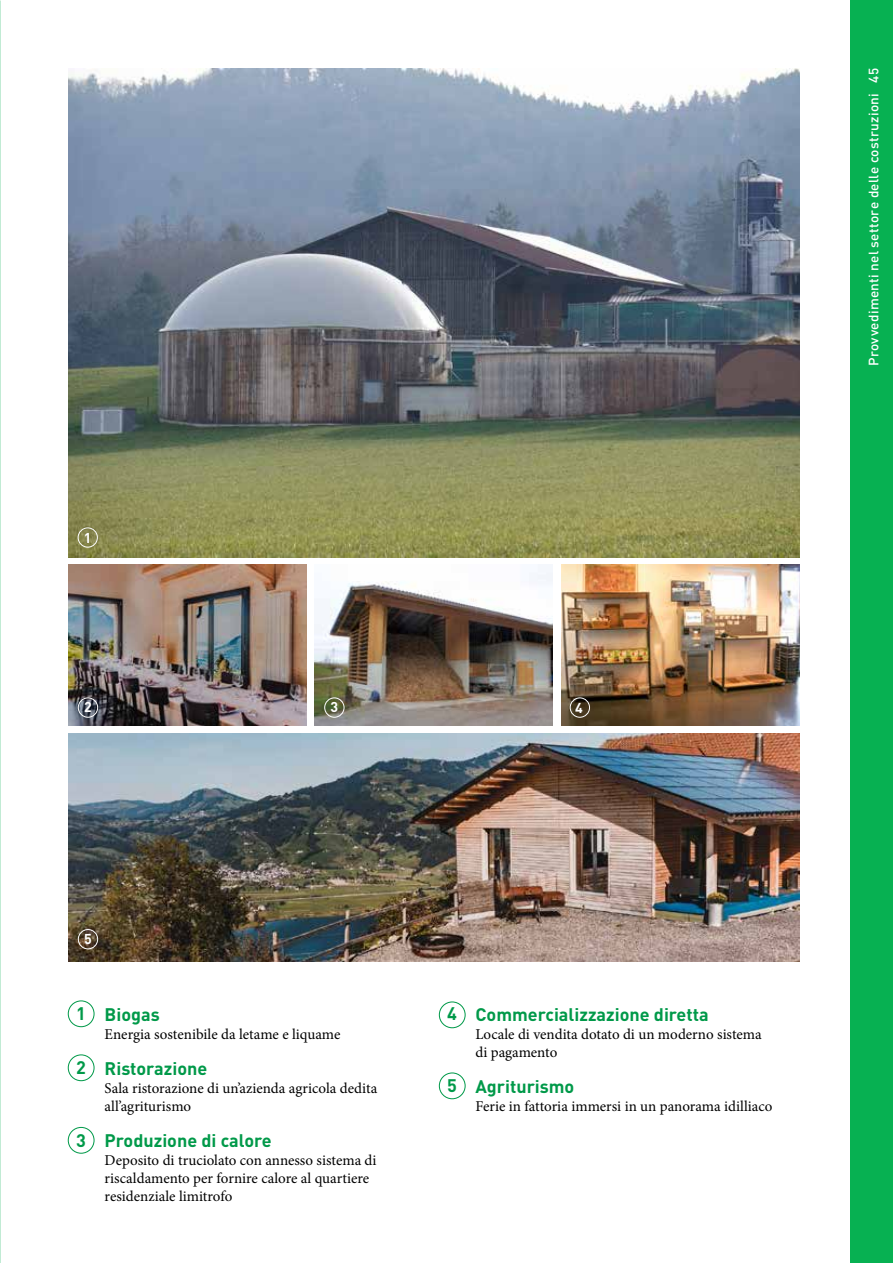
<style>
.page{position:relative;width:893px;height:1263px;background:#fff}
.page>*{position:absolute;margin:0;border:0;box-sizing:border-box;transform-origin:0 0}
.t1{font:700 18px "DIN";color:#009949}
.t2{font:15px/18px "Minion Pro";color:#000}
.t3{font:700 14.1px "DIN";color:#fff}
.t4{font:500 13.5px "DIN";letter-spacing:.02em;color:#fff}
</style>
<div class="page">
<img style="left:68px;top:68px;width:732px;height:489px">
<img style="left:68px;top:564px;width:238px;height:162px">
<img style="left:68px;top:733px;width:732px;height:228px">
<img style="left:315px;top:564px;width:238px;height:162px">
<img style="left:561px;top:564px;width:239px;height:162px">
<div style="left:850px;top:0;width:43px;height:1263px;background:#07b152"></div>
<div style="left:68px;top:1000px;width:27px;height:27px;border:1px solid #009949;border-radius:50%"></div>
<div style="left:68px;top:1054px;width:27px;height:27px;border:1px solid #009949;border-radius:50%"></div>
<div style="left:68px;top:1127px;width:27px;height:27px;border:1px solid #009949;border-radius:50%"></div>
<div style="left:439px;top:1001px;width:27px;height:27px;border:1px solid #009949;border-radius:50%"></div>
<div style="left:78px;top:527px;width:20px;height:20px;border:1px solid #fff;border-radius:50%"></div>
<div style="left:78px;top:697px;width:20px;height:21px;border:1px solid #fff;border-radius:50%"></div>
<div style="left:78px;top:929px;width:20px;height:20px;border:1px solid #fff;border-radius:50%"></div>
<div style="left:324px;top:697px;width:20px;height:21px;border:1px solid #fff;border-radius:50%"></div>
<div style="left:570px;top:697px;width:20px;height:21px;border:1px solid #fff;border-radius:50%"></div>
<div style="left:439px;top:1072px;width:27px;height:27px;border:1px solid #009949;border-radius:50%"></div>
<p class="t3" style="left:84px;top:528px;width:9px">1</p>
<p class="t3" style="left:84px;top:698px;width:9px">2</p>
<p class="t3" style="left:330px;top:698px;width:9px">3</p>
<p class="t3" style="left:575px;top:698px;width:9px">4</p>
<p class="t3" style="left:84px;top:930px;width:9px">5</p>
<p class="t1" style="left:76px;top:1002px;width:11px">1</p>
<p class="t1" style="left:76px;top:1056px;width:11px">2</p>
<p class="t1" style="left:76px;top:1128px;width:11px">3</p>
<p class="t1" style="left:105px;top:1002px;width:57px">Biogas</p>
<p class="t2" style="left:105px;top:1025px;width:237px">Energia sostenibile da letame e liquame</p>
<p class="t1" style="left:105px;top:1056px;width:104px">Ristorazione</p>
<p class="t2" style="left:105px;top:1079px;width:274px">Sala ristorazione di un’azienda agricola dedita all’agriturismo</p>
<p class="t1" style="left:105px;top:1128px;width:168px">Produzione di calore</p>
<p class="t2" style="left:105px;top:1151px;width:273px">Deposito di truciolato con annesso sistema di riscaldamento per fornire calore al quartiere residenziale limitrofo</p>
<p class="t1" style="left:447px;top:1002px;width:11px">4</p>
<p class="t1" style="left:447px;top:1074px;width:11px">5</p>
<p class="t1" style="left:475px;top:1002px;width:235px">Commercializzazione diretta</p>
<p class="t2" style="left:475px;top:1025px;width:288px">Locale di vendita dotato di un moderno sistema di pagamento</p>
<p class="t1" style="left:475px;top:1074px;width:100px">Agriturismo</p>
<p class="t2" style="left:475px;top:1097px;width:299px">Ferie in fattoria immersi in un panorama idilliaco</p>
<p class="t4" style="left:865px;top:366px;width:300px;rotate:-90deg">Provvedimenti nel settore delle costruzioni 45</p>
<p class="t4" style="left:865px;top:202px;width:110px;rotate:-90deg">Gesamtübers cht</p>
</div>
